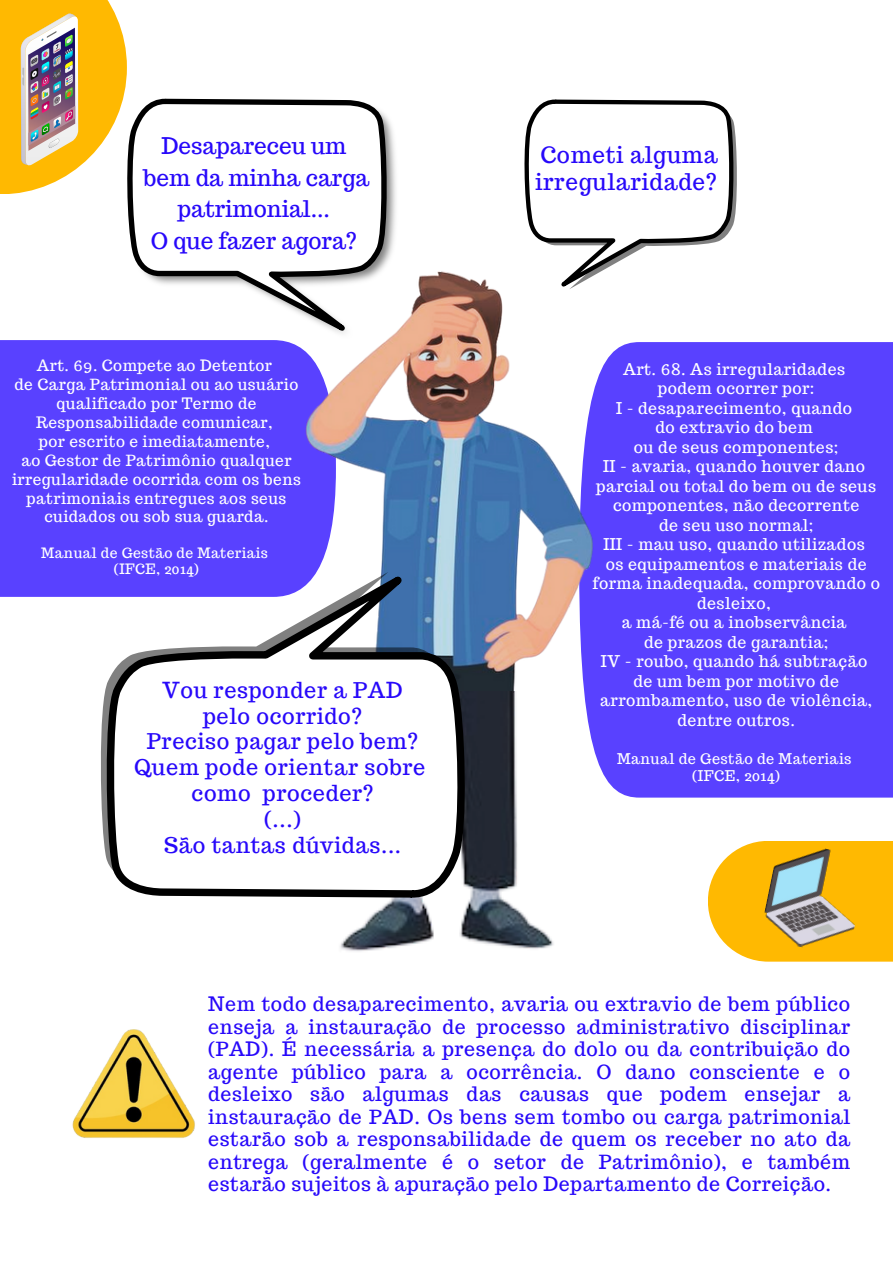
<style>
.page{position:relative;width:893px;height:1264px;background:#fff}
.page>*{position:absolute;margin:0;border:0;box-sizing:border-box;transform-origin:0 0}
.t1{font:22.5px/31.5px "Trocchi";color:#2708fa;text-align:center}
.t2{font:22.5px/27px "Trocchi";letter-spacing:.03em;color:#2708fa}
.t3{font:21.6px "Trocchi";letter-spacing:.03em;color:#2708fa}
.t4{font:19.5px/22.5px "Trocchi";letter-spacing:.03em;color:#2708fa;text-align:justify}
.t5{font:15.9px/19.5px "Trocchi";letter-spacing:.03em;color:#fff;text-align:center}
.t6{font:15.3px/18.9px "Trocchi";letter-spacing:.03em;color:#fff;text-align:center}
.t7{font:14.4px "Trocchi";letter-spacing:.03em;color:#fff}
.t8{font:13.95px "Trocchi";letter-spacing:.03em;color:#fff}
</style>
<div class="page">
<div style="left:579px;top:342px;width:313px;height:455px;background:#5941ff"></div>
<svg style="left:708px;top:841px;width:184px;height:120px;fill:#ffb901"></svg>
<svg style="left:128px;top:98px;width:267px;height:186px"></svg>
<svg style="left:0;top:0;width:127px;height:194px;fill:#ffb901"></svg>
<div style="left:0;top:340px;width:336px;height:257px;background:#5941ff"></div>
<svg style="left:525px;top:99px;width:212px;height:149px"></svg>
<img style="left:759px;top:841px;width:109px;height:115px">
<img style="left:21px;top:14px;width:57px;height:152px">
<img style="left:208px;top:248px;width:482px;height:444px">
<img style="left:72px;top:1029px;width:123px;height:109px">
<img style="left:330px;top:691px;width:248px;height:261px">
<svg style="left:98px;top:596px;width:9px;height:264px"></svg>
<svg style="left:107px;top:572px;width:357px;height:325px"></svg>
<p class="t1" style="left:161px;top:130px;width:186px">Desapareceu um</p>
<p class="t1" style="left:144px;top:162px;width:227px">bem da minha carga patrimonial...</p>
<p class="t1" style="left:151px;top:225px;width:208px">O que fazer agora?</p>
<p class="t6" style="left:37px;top:356px;width:237px">Art. 69. Compete ao Detentor</p>
<p class="t6" style="left:15px;top:375px;width:285px">de Carga Patrimonial ou ao usuário qualificado por Termo de<br>Responsabilidade comunicar,</p>
<p class="t6" style="left:39px;top:432px;width:233px">por escrito e imediatamente,</p>
<p class="t6" style="left:12px;top:450px;width:290px">ao Gestor de Patrimônio qualquer irregularidade ocorrida com os bens patrimoniais entregues aos seus cuidados ou sob sua guarda.</p>
<p class="t8" style="left:41px;top:544px;width:228px">Manual de Gestão de Materiais</p>
<p class="t8" style="left:114px;top:559px;width:86px">(IFCE, 2014)</p>
<p class="t3" style="left:162px;top:675px;width:242px">Vou responder a PAD</p>
<p class="t3" style="left:203px;top:701px;width:160px">pelo ocorrido?</p>
<p class="t3" style="left:147px;top:727px;width:273px">Preciso pagar pelo bem?</p>
<p class="t3" style="left:134px;top:753px;width:293px">Quem pode orientar sobre</p>
<p class="t3" style="left:192px;top:779px;width:183px">como proceder?</p>
<p class="t3" style="left:264px;top:805px;width:38px">(...)</p>
<p class="t3" style="left:164px;top:831px;width:239px">São tantas dúvidas...</p>
<p class="t2" style="left:535px;top:141px;width:184px">Cometi alguma irregularidade?</p>
<p class="t5" style="left:623px;top:359px;width:224px">Art. 68. As irregularidades</p>
<p class="t5" style="left:657px;top:378px;width:158px">podem ocorrer por:</p>
<p class="t5" style="left:616px;top:398px;width:237px">I - desaparecimento, quando</p>
<p class="t5" style="left:655px;top:417px;width:159px">do extravio do bem</p>
<p class="t5" style="left:634px;top:437px;width:206px">ou de seus componentes;</p>
<p class="t5" style="left:603px;top:456px;width:263px">II - avaria, quando houver dano</p>
<p class="t5" style="left:596px;top:476px;width:281px">parcial ou total do bem ou de seus componentes, não decorrente</p>
<p class="t5" style="left:659px;top:515px;width:156px">de seu uso normal;</p>
<p class="t5" style="left:603px;top:534px;width:263px">III - mau uso, quando utilizados</p>
<p class="t5" style="left:592px;top:554px;width:289px">os equipamentos e materiais de forma inadequada, comprovando o desleixo,</p>
<p class="t5" style="left:621px;top:612px;width:226px">a má-fé ou a inobservância</p>
<p class="t5" style="left:644px;top:632px;width:185px">de prazos de garantia;</p>
<p class="t5" style="left:601px;top:651px;width:268px">IV - roubo, quando há subtração</p>
<p class="t5" style="left:600px;top:671px;width:273px">de um bem por motivo de arrombamento, uso de violência, dentre outros.</p>
<p class="t7" style="left:617px;top:749px;width:236px">Manual de Gestão de Materiais</p>
<p class="t7" style="left:692px;top:766px;width:89px">(IFCE, 2014)</p>
<p class="t4" style="left:208px;top:992px;width:643px">Nem todo desaparecimento, avaria ou extravio de bem público enseja a instauração de processo administrativo disciplinar (PAD). É necessária a presença do dolo ou da contribuição do agente público para a ocorrência. O dano consciente e o desleixo são algumas das causas que podem ensejar a instauração de PAD. Os bens sem tombo ou carga patrimonial estarão sob a responsabilidade de quem os receber no ato da entrega (geralmente é o setor de Patrimônio), e também estarão sujeitos à apuração pelo Departamento de Correição.</p>
</div>
